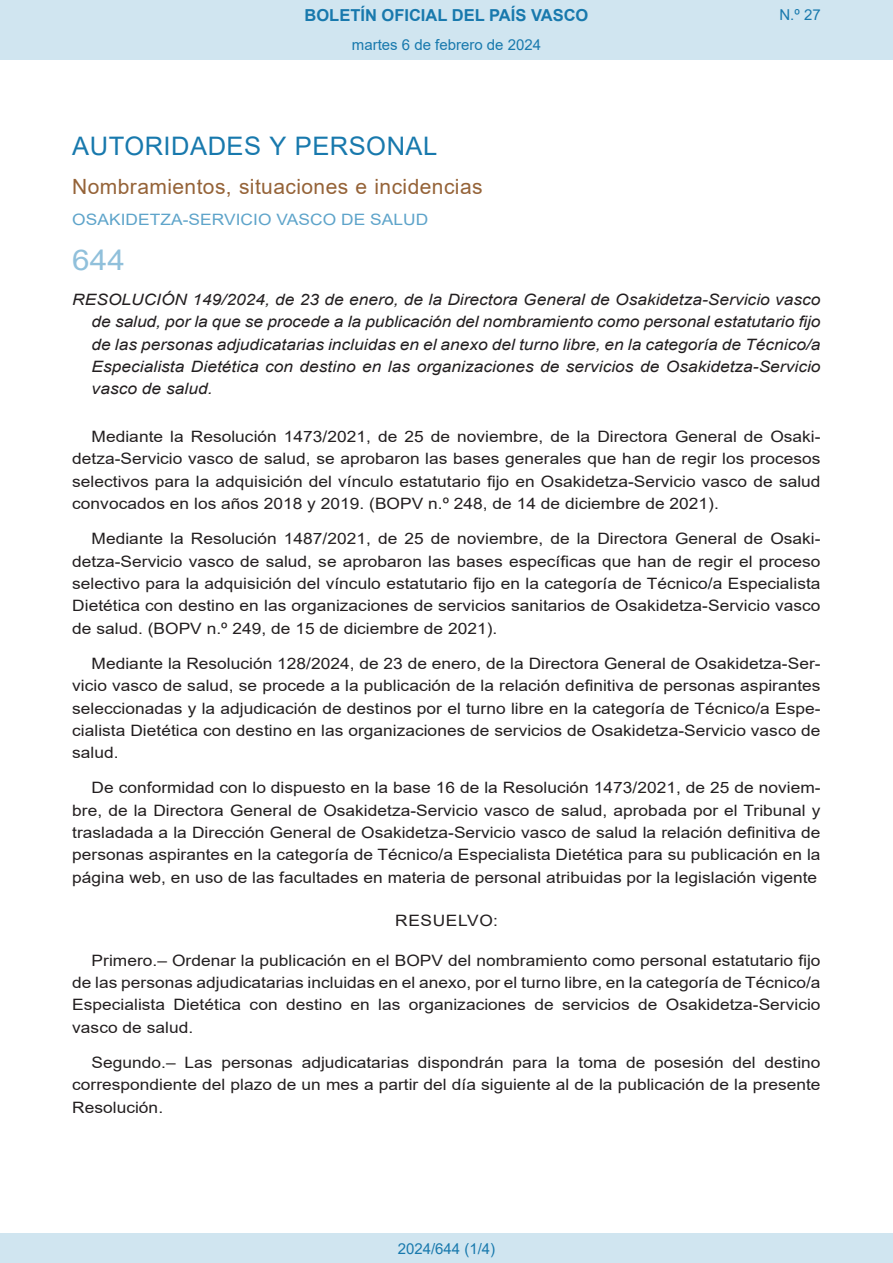
<style>
.page{position:relative;width:893px;height:1263px;background:#fff}
.page>*{position:absolute;margin:0;border:0;box-sizing:border-box;transform-origin:0 0}
.BOPVOrden{font:28.5px "Arial";color:#90c0db;scale:1.11 1}
.BOPVSeccion{font:25.5px "Arial";letter-spacing:.02em;color:#1879ad}
.BOPVSubseccion{font:21px "Arial";letter-spacing:.02em;color:#956338}
.t1{font:700 16.5px "Arial";color:#1879ad}
.BOPVDetalle{font:15.6px/22.4px "Arial";color:#231f20;text-align:justify;scale:1.11 1}
.BOPVTitulo{font:italic 15.6px/22.4px "Arial";color:#231f20;text-align:justify;scale:1.11 1}
.BOPVOrganismo{font:15.6px "Arial";letter-spacing:.005em;color:#5ea4ca;scale:1.11 1}
.BOPVClave{font:15.6px "Arial";letter-spacing:.035em;color:#231f20;scale:1.11 1}
.Paginacion_Centro{font:15px "Arial";color:#1879ad}
</style>
<div class="page">
<div style="left:0;top:0;width:893px;height:60px;background:#d0e5f0"></div>
<div style="left:0;top:1233px;width:893px;height:30px;background:#d0e5f0"></div>
<p class="t1" style="left:305px;top:3px;width:285px">BOLETÍN OFICIAL DEL PAÍS VASCO</p>
<p class="Paginacion_Centro" style="left:352px;top:35px;width:191px">martes 6 de febrero de 2024</p>
<p class="Paginacion_Centro" style="left:779px;top:5px;width:43px">N.º 27</p>
<p class="BOPVSeccion" style="left:72px;top:128px;width:366px">AUTORIDADES Y PERSONAL</p>
<p class="BOPVSubseccion" style="left:72px;top:172px;width:412px">Nombramientos, situaciones e incidencias</p>
<p class="BOPVOrganismo" style="left:72px;top:209px;width:322px">OSAKIDETZA-SERVICIO VASCO DE SALUD</p>
<p class="BOPVOrden" style="left:72px;top:240px;width:49px">644</p>
<p class="BOPVTitulo" style="left:92px;top:288px;width:658px;text-indent:-19px">RESOLUCIÓN 149/2024, de 23 de enero, de la Directora General de Osakidetza-Servicio vasco de salud, por la que se procede a la publicación del nombramiento como personal estatutario fijo de las personas adjudicatarias incluidas en el anexo del turno libre, en la categoría de Técnico/a Especialista Dietética con destino en las organizaciones de servicios de Osakidetza-Servicio vasco de salud.</p>
<p class="BOPVDetalle" style="left:72px;top:425px;width:676px;text-indent:19px">Mediante la Resolución 1473/2021, de 25 de noviembre, de la Directora General de Osaki&shy;detza-Servicio vasco de salud, se aprobaron las bases generales que han de regir los procesos selectivos para la adquisición del vínculo estatutario fijo en Osakidetza-Servicio vasco de salud convocados en los años 2018 y 2019. (BOPV n.º 248, de 14 de diciembre de 2021).</p>
<p class="BOPVDetalle" style="left:72px;top:527px;width:676px;text-indent:19px">Mediante la Resolución 1487/2021, de 25 de noviembre, de la Directora General de Osaki&shy;detza-Servicio vasco de salud, se aprobaron las bases específicas que han de regir el proceso selectivo para la adquisición del vínculo estatutario fijo en la categoría de Técnico/a Especialista Dietética con destino en las organizaciones de servicios sanitarios de Osakidetza-Servicio vasco de salud. (BOPV n.º 249, de 15 de diciembre de 2021).</p>
<p class="BOPVDetalle" style="left:72px;top:652px;width:676px;text-indent:19px">Mediante la Resolución 128/2024, de 23 de enero, de la Directora General de Osakidetza-Ser&shy;vicio vasco de salud, se procede a la publicación de la relación definitiva de personas aspirantes seleccionadas y la adjudicación de destinos por el turno libre en la categoría de Técnico/a Espe&shy;cialista Dietética con destino en las organizaciones de servicios de Osakidetza-Servicio vasco de salud.</p>
<p class="BOPVDetalle" style="left:72px;top:776px;width:676px;text-indent:19px">De conformidad con lo dispuesto en la base 16 de la Resolución 1473/2021, de 25 de noviem&shy;bre, de la Directora General de Osakidetza-Servicio vasco de salud, aprobada por el Tribunal y trasladada a la Dirección General de Osakidetza-Servicio vasco de salud la relación definitiva de personas aspirantes en la categoría de Técnico/a Especialista Dietética para su publicación en la página web, en uso de las facultades en materia de personal atribuidas por la legislación vigente</p>
<p class="BOPVClave" style="left:395px;top:910px;width:94px">RESUELVO:</p>
<p class="BOPVDetalle" style="left:72px;top:949px;width:676px;text-indent:19px">Primero.– Ordenar la publicación en el BOPV del nombramiento como personal estatutario fijo de las personas adjudicatarias incluidas en el anexo, por el turno libre, en la categoría de Técnico/a Especialista Dietética con destino en las organizaciones de servicios de Osakidetza-Servicio vasco de salud.</p>
<p class="BOPVDetalle" style="left:72px;top:1051px;width:676px;text-indent:19px">Segundo.– Las personas adjudicatarias dispondrán para la toma de posesión del destino correspondiente del plazo de un mes a partir del día siguiente al de la publicación de la presente Resolución.</p>
<p class="Paginacion_Centro" style="left:398px;top:1238px;width:99px">2024/644 (1/4)</p>
</div>
